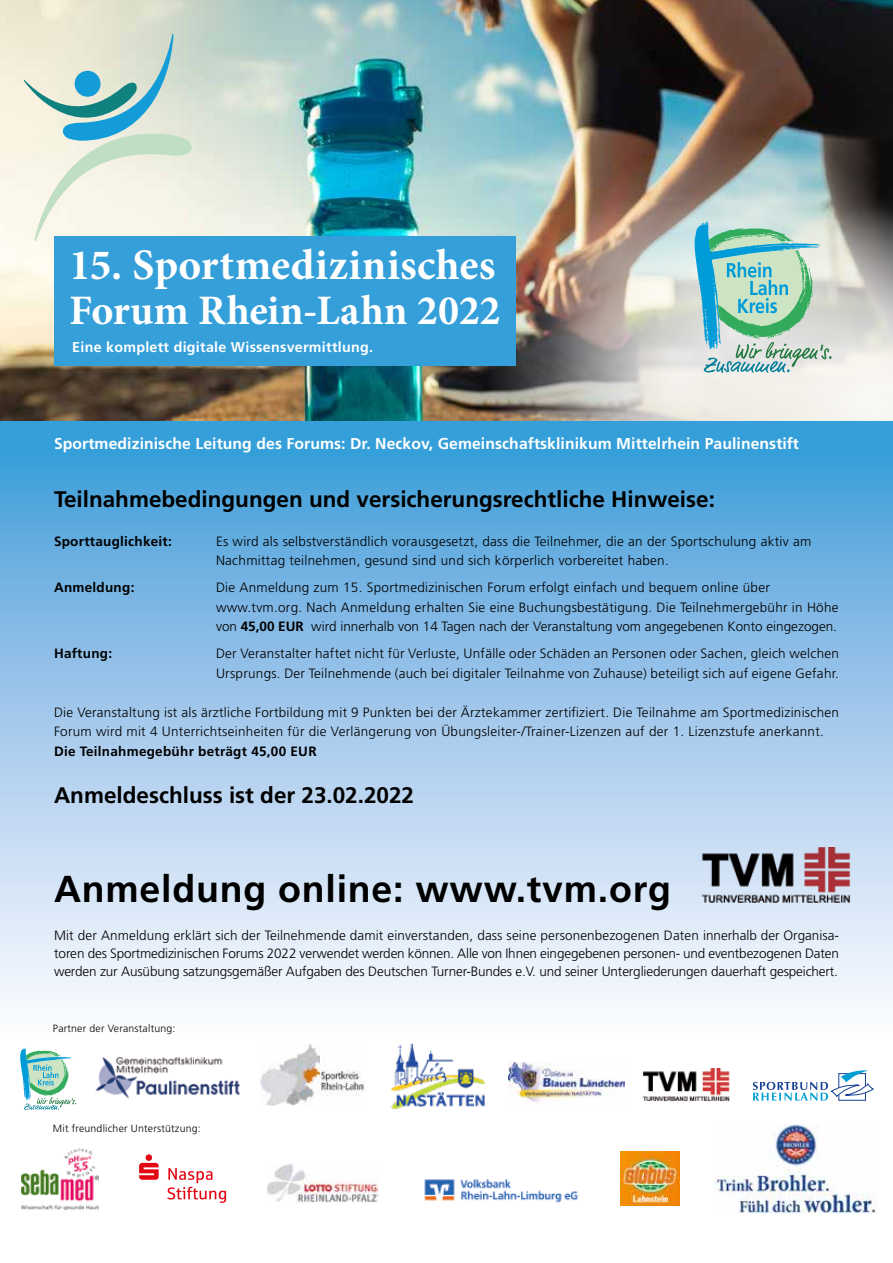
<style>
.page{position:relative;width:893px;height:1263px;background:#fff}
.page>*{position:absolute;margin:0;border:0;box-sizing:border-box;transform-origin:0 0}
.t1{font:700 43.5px "Minion Pro";letter-spacing:.01em;color:#fff}
.t2{font:700 42px "Minion Pro";letter-spacing:.005em;color:#fff}
.t3{font:700 37.5px "Frutiger LT Pro";letter-spacing:.02em;color:#000}
.t4{font:700 22.5px "Frutiger LT Pro";color:#000}
.t5{font:700 15.75px "Frutiger LT Pro";letter-spacing:.005em;color:#fff}
.t6{font:700 14.25px "Frutiger LT Pro";letter-spacing:.02em;color:#fff}
.t7{font:300 13.5px/19.5px "Frutiger LT Pro";letter-spacing:.02em;color:#000}
.t8{font:700 13.5px "Frutiger LT Pro";letter-spacing:.02em;color:#000}
.t9{font:300 10.5px "Frutiger LT Pro";letter-spacing:.02em;color:#000}
.s1{font-weight:700}
</style>
<div class="page">
<img style="left:0;top:0;width:893px;height:421px">
<img style="left:536px;top:119px;width:357px;height:116px">
<img style="left:474px;top:180px;width:402px;height:402px;border-radius:50%">
<svg style="left:700px;top:188px;width:193px;height:233px;background:#cbccc8"></svg>
<div style="left:0;top:421px;width:893px;height:624px;background:linear-gradient(to bottom,#3b99d8,#fffeff)"></div>
<div style="left:54px;top:236px;width:461px;height:130px;background:#359fda"></div>
<svg style="left:24px;top:33px;width:175px;height:209px;background:#d2e1d8"></svg>
<div style="left:75px;top:71px;width:26px;height:26px;background:#149cd8;border-radius:50%"></div>
<svg style="left:695px;top:221px;width:136px;height:152px;background:#9fcfc5"></svg>
<img style="left:95px;top:1057px;width:145px;height:42px">
<svg style="left:20px;top:1048px;width:56px;height:62px"></svg>
<img style="left:21px;top:1148px;width:78px;height:61px">
<img style="left:621px;top:1151px;width:59px;height:55px">
<svg style="left:139px;top:1154px;width:20px;height:26px"></svg>
<svg style="left:167px;top:1168px;width:59px;height:35px"></svg>
<img style="left:424px;top:1179px;width:154px;height:24px">
<img style="left:267px;top:1164px;width:110px;height:39px">
<div style="left:838px;top:1073px;width:28px;height:28px;border:1px solid #164194"></div>
<svg style="left:753px;top:1070px;width:121px;height:30px"></svg>
<img style="left:642px;top:1069px;width:88px;height:33px">
<img style="left:508px;top:1062px;width:116px;height:40px">
<img style="left:261px;top:1045px;width:105px;height:61px">
<img style="left:386px;top:1041px;width:101px;height:68px">
<img style="left:714px;top:1124px;width:162px;height:90px">
<img style="left:700px;top:847px;width:153px;height:56px">
<h1 class="t1" style="left:69px;top:235px;width:428px">15. Sportmedizinisches</h1>
<h2 class="t2" style="left:69px;top:281px;width:433px">Forum Rhein-Lahn 2022</h2>
<p class="t6" style="left:72px;top:338px;width:302px">Eine komplett digitale Wissensvermittlung.</p>
<p class="t5" style="left:54px;top:434px;width:747px">Sportmedizinische Leitung des Forums: Dr. Neckov, Gemeinschaftsklinikum Mittelrhein Paulinenstift</p>
<h3 class="t4" style="left:54px;top:485px;width:662px">Teilnahmebedingungen und versicherungsrechtliche Hinweise:</h3>
<p class="t8" style="left:54px;top:533px;width:119px">Sporttauglichkeit:</p>
<p class="t7" style="left:216px;top:531px;width:597px">Es wird als selbstverständlich vorausgesetzt, dass die Teilnehmer, die an der Sportschulung aktiv am<br>Nachmittag teilnehmen, gesund sind und sich körperlich vorbereitet haben.</p>
<p class="t8" style="left:54px;top:579px;width:82px">Anmeldung:</p>
<p class="t7" style="left:216px;top:578px;width:624px">Die Anmeldung zum 15. Sportmedizinischen Forum erfolgt einfach und bequem online über www.tvm.org. Nach Anmeldung erhalten Sie eine Buchungsbestätigung. Die Teilnehmergebühr in Höhe von <span class="s1">45,00 EUR</span> wird innerhalb von 14 Tagen nach der Veranstaltung vom angegebenen Konto eingezogen.</p>
<p class="t8" style="left:54px;top:645px;width:60px">Haftung:</p>
<p class="t7" style="left:216px;top:644px;width:624px">Der Veranstalter haftet nicht für Verluste, Unfälle oder Schäden an Personen oder Sachen, gleich welchen<br>Ursprungs. Der Teilnehmende (auch bei digitaler Teilnahme von Zuhause) beteiligt sich auf eigene Gefahr.</p>
<p class="t7" style="left:54px;top:702px;width:786px">Die Veranstaltung ist als ärztliche Fortbildung mit 9 Punkten bei der Ärztekammer zertifiziert. Die Teilnahme am Sportmedizinischen<br>Forum wird mit 4 Unterrichtseinheiten für die Verlängerung von Übungsleiter-/Trainer-Lizenzen auf der 1. Lizenzstufe anerkannt.</p>
<p class="t8" style="left:54px;top:743px;width:264px">Die Teilnahmegebühr beträgt 45,00 EUR</p>
<h3 class="t4" style="left:54px;top:782px;width:362px">Anmeldeschluss ist der 23.02.2022</h3>
<h3 class="t3" style="left:54px;top:867px;width:618px">Anmeldung online: www.tvm.org</h3>
<p class="t7" style="left:54px;top:926px;width:786px;line-height:18px;text-align:justify">Mit der Anmeldung erklärt sich der Teilnehmende damit einverstanden, dass seine personenbezogenen Daten innerhalb der Organisa&shy;toren des Sportmedizinischen Forums 2022 verwendet werden können. Alle von Ihnen eingegebenen personen- und eventbezogenen Daten werden zur Ausübung satzungsgemäßer Aufgaben des Deutschen Turner-Bundes e.V. und seiner Untergliederungen dauerhaft gespeichert.</p>
<p class="t9" style="left:53px;top:1022px;width:124px">Partner der Veranstaltung:</p>
<p class="t9" style="left:53px;top:1122px;width:149px">Mit freundlicher Unterstützung:</p>
</div>
